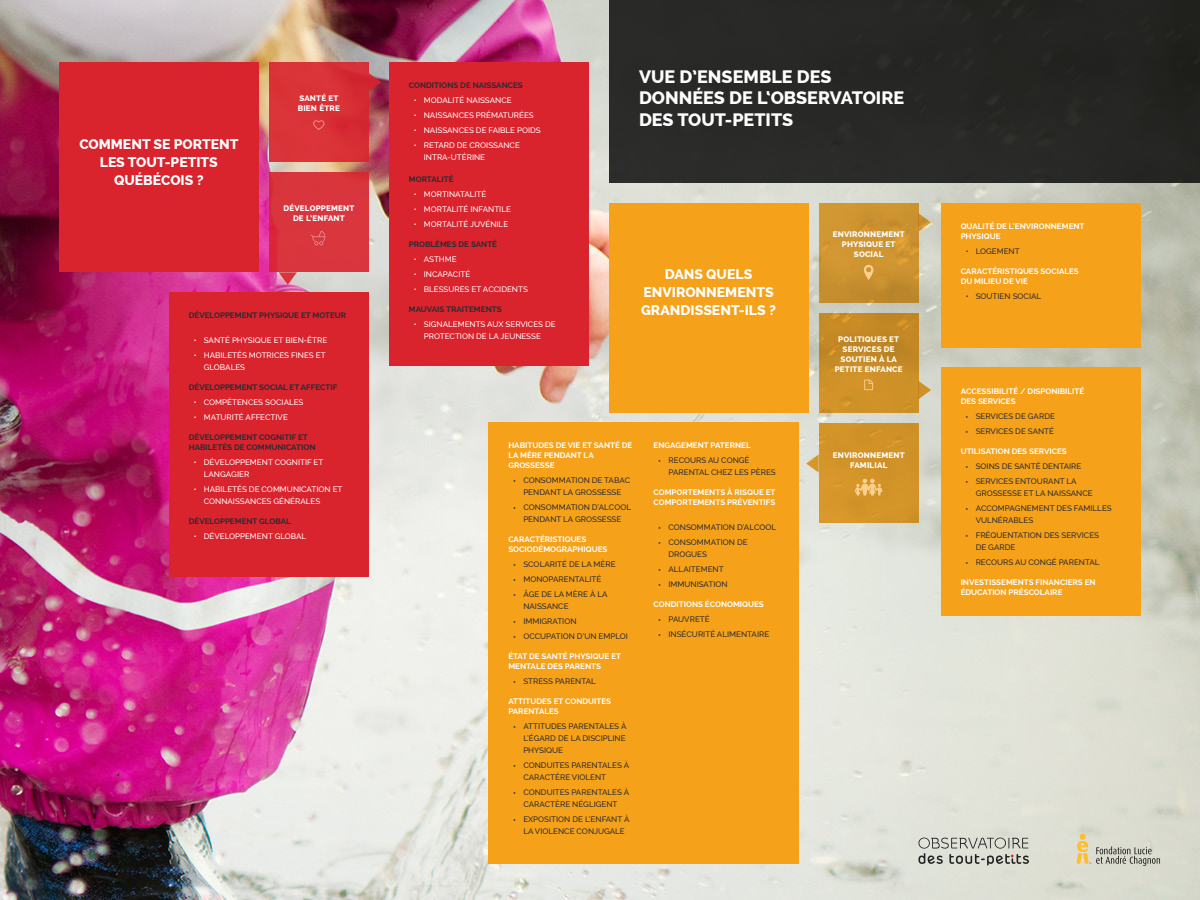
<style>
.page{position:relative;width:1200px;height:900px;background:#fff}
.page>*{position:absolute;margin:0;border:0;box-sizing:border-box;transform-origin:0 0}
.t1{font:800 18px/22px "Raleway";color:#fff}
.t2{font:800 14px/18px "Raleway";color:#fff;text-align:center}
.t3{font:500 8px/12px "Raleway";color:#2b2b32}
.t4{font:500 8px/12px "Raleway";color:#fff}
.t5{font:700 8px/10px "Raleway";color:#fff}
.t6{font:700 8px/10px "Raleway";color:#2b2b32}
.t7{font:800 8px/10px "Raleway";letter-spacing:.025em;color:#fff;text-align:center}
.s1{font-family:"Myriad Pro";font-weight:400}
</style>
<div class="page">
<img style="left:0;top:0;width:1200px;height:900px">
<div style="left:609px;top:0;width:591px;height:183px;background:#282826"></div>
<div style="left:59px;top:62px;width:200px;height:210px;background:#d9232d"></div>
<div style="left:269px;top:62px;width:100px;height:100px;background:#d93337"></div>
<div style="left:389px;top:62px;width:200px;height:303px;background:#d9232d"></div>
<svg style="left:369px;top:73px;width:12px;height:18px"></svg>
<svg style="left:279px;top:272px;width:18px;height:13px"></svg>
<div style="left:269px;top:172px;width:100px;height:100px;background:#d9353e"></div>
<svg style="left:313px;top:120px;width:12px;height:10px"></svg>
<div style="left:609px;top:203px;width:200px;height:210px;background:#f5a11a"></div>
<svg style="left:819px;top:203px;width:100px;height:100px;fill:#cd9430"></svg>
<svg style="left:919px;top:213px;width:12px;height:19px"></svg>
<svg style="left:311px;top:231px;width:14px;height:14px"></svg>
<div style="left:941px;top:203px;width:200px;height:145px;background:#f5a11a"></div>
<div style="left:941px;top:368px;width:200px;height:248px;background:#f5a11a"></div>
<div style="left:488px;top:423px;width:311px;height:441px;background:#f5a11a"></div>
<div style="left:169px;top:292px;width:200px;height:285px;background:#d9232d"></div>
<svg style="left:864px;top:265px;width:9px;height:15px"></svg>
<div style="left:819px;top:313px;width:100px;height:100px;background:linear-gradient(to right,#cc8f27,#c68b26)"></div>
<svg style="left:919px;top:381px;width:12px;height:18px"></svg>
<svg style="left:864px;top:380px;width:9px;height:10px"></svg>
<div style="left:819px;top:423px;width:100px;height:100px;background:#d29428"></div>
<svg style="left:806px;top:454px;width:13px;height:19px"></svg>
<svg style="left:855px;top:479px;width:28px;height:17px"></svg>
<svg style="left:918px;top:838px;width:111px;height:28px"></svg>
<svg style="left:1077px;top:834px;width:83px;height:32px"></svg>
<h2 class="t2" style="left:79px;top:135px;width:161px">COMMENT SE PORTENT<br>LES TOUT-PETITS<br>QUÉBÉCOIS ?</h2>
<p class="t7" style="left:298px;top:93px;width:44px;text-align:left">SANTÉ ET<br>BIEN ÊTRE</p>
<p class="t7" style="left:283px;top:203px;width:72px">DÉVELOPPEMENT<br>DE L’ENFANT</p>
<p class="t6" style="left:189px;top:310px;width:159px">DÉVELOPPEMENT PHYSIQUE ET MOTEUR</p>
<p class="t4" style="left:194px;top:334px;width:135px">• SANTÉ PHYSIQUE ET BIEN-ÊTRE</p>
<p class="t4" style="left:204px;top:349px;width:123px;text-indent:-10px">• HABILETÉS MOTRICES FINES ET<br>GLOBALES</p>
<p class="t6" style="left:189px;top:382px;width:150px">DÉVELOPPEMENT SOCIAL ET AFFECTIF</p>
<p class="t4" style="left:194px;top:396px;width:111px">• COMPÉTENCES SOCIALES</p>
<p class="t4" style="left:194px;top:411px;width:96px">• MATURITÉ AFFECTIVE</p>
<p class="t6" style="left:189px;top:432px;width:128px">DÉVELOPPEMENT COGNITIF ET<br>HABILETÉS DE COMMUNICATION</p>
<p class="t4" style="left:204px;top:456px;width:121px;text-indent:-10px">• DÉVELOPPEMENT COGNITIF ET<br>LANGAGIER</p>
<p class="t4" style="left:204px;top:483px;width:140px;text-indent:-10px">• HABILETÉS DE COMMUNICATION ET<br>CONNAISSANCES GÉNÉRALES</p>
<p class="t6" style="left:189px;top:516px;width:103px">DÉVELOPPEMENT GLOBAL</p>
<p class="t4" style="left:194px;top:530px;width:114px">• DÉVELOPPEMENT GLOBAL</p>
<p class="t6" style="left:409px;top:80px;width:116px">CONDITIONS DE NAISSANCES</p>
<p class="t4" style="left:414px;top:94px;width:99px">• MODALITÉ NAISSANCE</p>
<p class="t4" style="left:414px;top:109px;width:121px">• NAISSANCES PRÉMATURÉES</p>
<p class="t4" style="left:414px;top:124px;width:129px">• NAISSANCES DE FAIBLE POIDS</p>
<p class="t4" style="left:424px;top:139px;width:98px;text-indent:-10px">• RETARD DE CROISSANCE<br>INTRA-UTÉRINE</p>
<p class="t6" style="left:409px;top:174px;width:46px">MORTALITÉ</p>
<p class="t4" style="left:414px;top:188px;width:74px">• MORTINATALITÉ</p>
<p class="t4" style="left:414px;top:203px;width:99px">• MORTALITÉ INFANTILE</p>
<p class="t4" style="left:414px;top:218px;width:96px">• MORTALITÉ JUVÉNILE</p>
<p class="t6" style="left:409px;top:239px;width:90px">PROBLÈMES DE SANTÉ</p>
<p class="t4" style="left:414px;top:253px;width:44px">• ASTHME</p>
<p class="t4" style="left:414px;top:268px;width:58px">• INCAPACITÉ</p>
<p class="t4" style="left:414px;top:283px;width:116px">• BLESSURES ET ACCIDENTS</p>
<p class="t6" style="left:409px;top:304px;width:94px">MAUVAIS TRAITEMENTS</p>
<p class="t4" style="left:414px;top:318px;width:143px;text-align:center">• SIGNALEMENTS AUX SERVICES DE<br>PROTECTION DE LA JEUNESSE</p>
<h1 class="t1" style="left:639px;top:65px;width:267px">VUE D’ENSEMBLE DES<br>DONNÉES DE L‘OBSERVATOIRE<br>DES TOUT-PETITS</h1>
<h2 class="t2" style="left:641px;top:266px;width:136px">DANS QUELS<br>ENVIRONNEMENTS<br>GRANDISSENT-ILS ?</h2>
<p class="t7" style="left:833px;top:229px;width:73px">ENVIRONNEMENT<br>PHYSIQUE ET<br>SOCIAL</p>
<p class="t7" style="left:835px;top:334px;width:69px">POLITIQUES ET<br>SERVICES DE<br>SOUTIEN À LA<br>PETITE ENFANCE</p>
<p class="t5" style="left:508px;top:441px;width:126px">HABITUDES DE VIE ET SANTÉ DE<br>LA MÈRE PENDANT LA<br>GROSSESSE</p>
<p class="t3" style="left:513px;top:475px;width:118px;text-align:center"><span class="s1">•</span> CONSOMMATION DE TABAC<br>PENDANT LA GROSSESSE</p>
<p class="t3" style="left:513px;top:502px;width:119px;text-align:center"><span class="s1">•</span> CONSOMMATION D’ALCOOL<br>PENDANT LA GROSSESSE</p>
<p class="t5" style="left:508px;top:535px;width:101px">CARACTÉRISTIQUES<br>SOCIODÉMOGRAPHIQUES</p>
<p class="t3" style="left:513px;top:559px;width:104px"><span class="s1">•</span> SCOLARITÉ DE LA MÈRE</p>
<p class="t3" style="left:513px;top:574px;width:89px"><span class="s1">•</span> MONOPARENTALITÉ</p>
<p class="t3" style="left:523px;top:589px;width:86px;text-indent:-10px"><span class="s1">•</span> ÂGE DE LA MÈRE À LA<br>NAISSANCE</p>
<p class="t3" style="left:513px;top:616px;width:65px"><span class="s1">•</span> IMMIGRATION</p>
<p class="t3" style="left:513px;top:631px;width:116px"><span class="s1">•</span> OCCUPATION D’UN EMPLOI</p>
<p class="t5" style="left:508px;top:652px;width:114px">ÉTAT DE SANTÉ PHYSIQUE ET<br>MENTALE DES PARENTS</p>
<p class="t3" style="left:513px;top:676px;width:84px"><span class="s1">•</span> STRESS PARENTAL</p>
<p class="t5" style="left:508px;top:697px;width:104px">ATTITUDES ET CONDUITES<br>PARENTALES</p>
<p class="t3" style="left:523px;top:721px;width:105px;text-align:justify;text-indent:-10px"><span class="s1">•</span> ATTITUDES PARENTALES À L’ÉGARD DE LA DISCIPLINE PHYSIQUE</p>
<p class="t3" style="left:523px;top:760px;width:108px;text-indent:-10px"><span class="s1">•</span> CONDUITES PARENTALES À<br>CARACTÈRE VIOLENT</p>
<p class="t3" style="left:513px;top:787px;width:118px;text-align:center"><span class="s1">•</span> CONDUITES PARENTALES À<br>CARACTÈRE NÉGLIGENT</p>
<p class="t3" style="left:523px;top:814px;width:108px;text-indent:-10px"><span class="s1">•</span> EXPOSITION DE L’ENFANT À<br>LA VIOLENCE CONJUGALE</p>
<p class="t5" style="left:654px;top:441px;width:99px">ENGAGEMENT PATERNEL</p>
<p class="t3" style="left:669px;top:455px;width:109px;text-indent:-10px"><span class="s1">•</span> RECOURS AU CONGÉ<br>PARENTAL CHEZ LES PÈRES</p>
<p class="t5" style="left:654px;top:488px;width:124px">COMPORTEMENTS À RISQUE ET<br>COMPORTEMENTS PRÉVENTIFS</p>
<p class="t3" style="left:659px;top:522px;width:119px"><span class="s1">•</span> CONSOMMATION D’ALCOOL</p>
<p class="t3" style="left:669px;top:537px;width:81px;text-indent:-10px"><span class="s1">•</span> CONSOMMATION DE<br>DROGUES</p>
<p class="t3" style="left:659px;top:564px;width:67px"><span class="s1">•</span> ALLAITEMENT</p>
<p class="t3" style="left:659px;top:579px;width:71px"><span class="s1">•</span> IMMUNISATION</p>
<p class="t5" style="left:654px;top:600px;width:112px">CONDITIONS ÉCONOMIQUES</p>
<p class="t3" style="left:659px;top:614px;width:53px"><span class="s1">•</span> PAUVRETÉ</p>
<p class="t3" style="left:659px;top:629px;width:112px"><span class="s1">•</span> INSÉCURITÉ ALIMENTAIRE</p>
<p class="t7" style="left:833px;top:451px;width:73px">ENVIRONNEMENT<br>FAMILIAL</p>
<p class="t5" style="left:961px;top:221px;width:125px">QUALITÉ DE L’ENVIRONNEMENT<br>PHYSIQUE</p>
<p class="t3" style="left:966px;top:245px;width:55px">• LOGEMENT</p>
<p class="t5" style="left:961px;top:266px;width:120px">CARACTÉRISTIQUES SOCIALES<br>DU MILIEU DE VIE</p>
<p class="t3" style="left:966px;top:290px;width:77px">• SOUTIEN SOCIAL</p>
<p class="t5" style="left:961px;top:386px;width:125px">ACCESSIBILITÉ / DISPONIBILITÉ<br>DES SERVICES</p>
<p class="t3" style="left:966px;top:410px;width:91px"><span class="s1">•</span> SERVICES DE GARDE</p>
<p class="t3" style="left:966px;top:425px;width:90px"><span class="s1">•</span> SERVICES DE SANTÉ</p>
<p class="t5" style="left:961px;top:446px;width:108px">UTILISATION DES SERVICES</p>
<p class="t3" style="left:966px;top:460px;width:117px"><span class="s1">•</span> SOINS DE SANTÉ DENTAIRE</p>
<p class="t3" style="left:976px;top:475px;width:119px;text-indent:-10px"><span class="s1">•</span> SERVICES ENTOURANT LA<br>GROSSESSE ET LA NAISSANCE</p>
<p class="t3" style="left:976px;top:502px;width:138px;text-indent:-10px"><span class="s1">•</span> ACCOMPAGNEMENT DES FAMILLES<br>VULNÉRABLES</p>
<p class="t3" style="left:976px;top:529px;width:125px;text-indent:-10px"><span class="s1">•</span> FRÉQUENTATION DES SERVICES<br>DE GARDE</p>
<p class="t3" style="left:966px;top:556px;width:135px"><span class="s1">•</span> RECOURS AU CONGÉ PARENTAL</p>
<p class="t5" style="left:961px;top:577px;width:137px">INVESTISSEMENTS FINANCIERS EN<br>ÉDUCATION PRÉSCOLAIRE</p>
</div>
